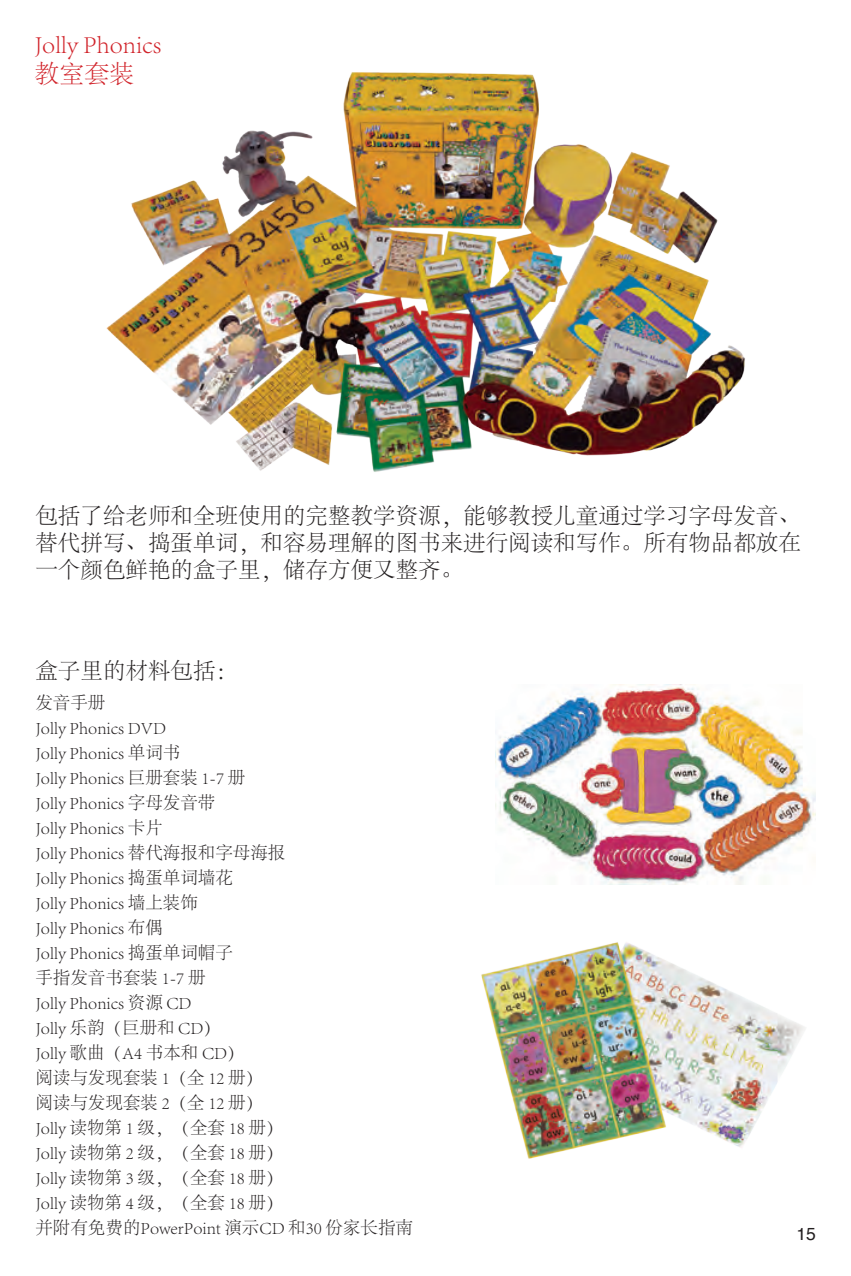
<style>
.page{position:relative;width:851px;height:1276px;background:#fff}
.page>*{position:absolute;margin:0;border:0;box-sizing:border-box;transform-origin:0 0}
.t1{font:300 25px/30px "Adobe Song Std";color:#d1232a}
.t2{font:300 22.5px/27px "Adobe Song Std";color:#231f20;text-align:justify}
.t3{font:300 17.5px/25px "Adobe Song Std";color:#231f20}
.t4{font:17.5px "Helvetica";color:#231f20}
</style>
<div class="page">
<img style="left:106px;top:72px;width:639px;height:400px">
<img style="left:495px;top:684px;width:320px;height:200px">
<img style="left:481px;top:942px;width:324px;height:217px">
<h1 class="t1" style="left:34px;top:30px;width:128px">Jolly Phonics教室套装</h1>
<p class="t2" style="left:35px;top:503px;width:766px">包括了给老师和全班使用的完整教学资源，能够教授儿童通过学习字母发音、替代拼写、捣蛋单词，和容易理解的图书来进行阅读和写作。所有物品都放在一个颜色鲜艳的盒子里，储存方便又整齐。</p>
<p class="t2" style="left:35px;top:658px;width:204px">盒子里的材料包括：</p>
<p class="t3" style="left:35px;top:690px;width:379px">发音手册<br>Jolly Phonics DVD<br>Jolly Phonics 单词书<br>Jolly Phonics 巨册套装 1-7 册<br>Jolly Phonics 字母发音带<br>Jolly Phonics 卡片<br>Jolly Phonics 替代海报和字母海报<br>Jolly Phonics 捣蛋单词墙花<br>Jolly Phonics 墙上装饰<br>Jolly Phonics 布偶<br>Jolly Phonics 捣蛋单词帽子<br>手指发音书套装 1-7 册<br>Jolly Phonics 资源 CD<br>Jolly 乐韵（巨册和 CD）<br>Jolly 歌曲（A4 书本和 CD）<br>阅读与发现套装 1（全 12 册）<br>阅读与发现套装 2（全 12 册）<br>Jolly 读物第 1 级，（全套 18 册）<br>Jolly 读物第 2 级，（全套 18 册）<br>Jolly 读物第 3 级，（全套 18 册）<br>Jolly 读物第 4 级，（全套 18 册）<br>并附有免费的PowerPoint 演示CD 和30 份家长指南</p>
<p class="t4" style="left:796px;top:1220px;width:21px">15</p>
</div>
